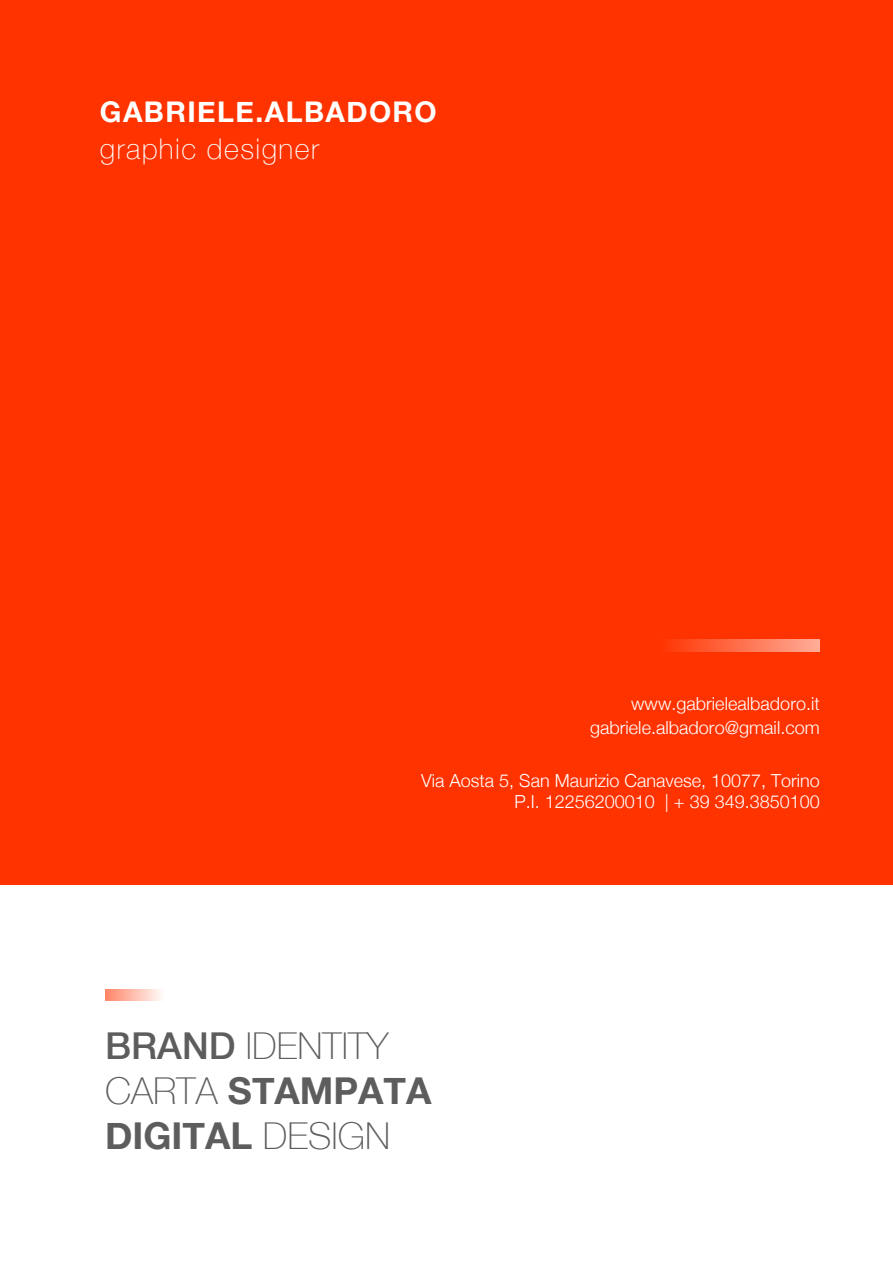
<style>
.page{position:relative;width:893px;height:1263px;background:#fff}
.page>*{position:absolute;margin:0;border:0;box-sizing:border-box;transform-origin:0 0}
.t1{font:100 37.05px/44.8px "Helvetica Neue";color:#5d5d5d}
.t2{font:700 28.5px "Helvetica Neue";letter-spacing:.05em;color:#fff}
.t3{font:100 28.5px "Helvetica Neue";letter-spacing:.05em;color:#fff}
.t4{font:300 18px/21.6px "Helvetica Neue";color:#fff;text-align:right}
.s1{font-weight:500}
.s2{font-weight:700}
</style>
<div class="page">
<div style="left:0;top:0;width:893px;height:885px;background:#f30"></div>
<svg style="left:670px;top:640px;width:150px;height:12px;background:#ff7451"></svg>
<svg style="left:105px;top:989px;width:56px;height:12px"></svg>
<h2 class="t2" style="left:100px;top:94px;width:338px">GABRIELE.ALBADORO</h2>
<h2 class="t3" style="left:100px;top:127px;width:220px">graphic designer</h2>
<p class="t4" style="left:590px;top:692px;width:231px;line-height:24px">www.gabrielealbadoro.it gabriele.albadoro@gmail.com</p>
<p class="t4" style="left:421px;top:769px;width:400px">Via Aosta 5, San Maurizio Canavese, 10077, Torino<br>P.I. 12256200010 | + 39 349.3850100</p>
<h1 class="t1" style="left:105px;top:1022px;width:328px"><span class="s1">BRAND</span> IDENTITY<br>CARTA <span class="s2">STAMPATA<br>DIGITAL</span> DESIGN</h1>
</div>
